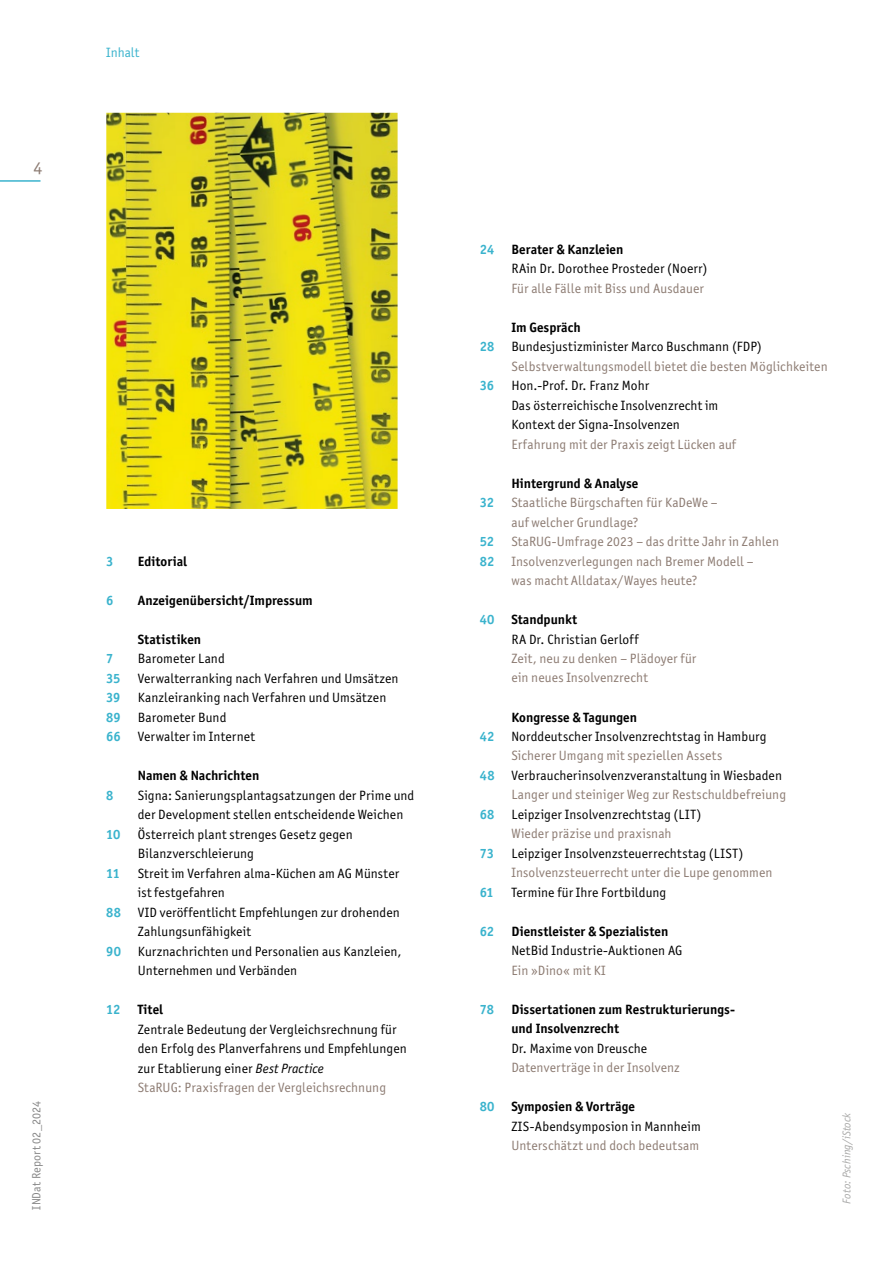
<style>
.page{position:relative;width:893px;height:1263px;background:#fff}
.page>*{position:absolute;margin:0;border:0;box-sizing:border-box;transform-origin:0 0}
.t1{font:18px "Officina Sans ITC Pro";color:#8d7c73}
.t2{font:13.5px/19.5px "Officina Sans ITC Pro";letter-spacing:.01em;color:#000}
.t3{font:13.5px/19.5px "Officina Sans ITC Pro";letter-spacing:.01em;color:#8d7c73}
.t4{font:700 13.5px/19.5px "Officina Sans ITC Pro";letter-spacing:.005em;color:#000}
.t5{font:700 13.5px "Officina Sans ITC Pro";letter-spacing:-.015em;color:#3ab3cd}
.t6{font:13.5px "Officina Sans ITC Pro";color:#3ab3cd}
.t7{font:12px "Officina Sans ITC Pro";letter-spacing:.01em;color:#878787}
.t8{font:italic 11.25px "Officina Sans ITC Pro";letter-spacing:.01em;color:#a8a8a7}
.s1{font-weight:700;color:#3ab3cd}
.s2{font-style:italic}
.s3{color:#8d7c73}
.s4{font-weight:700}
</style>
<div class="page">
<hr style="left:0;top:180px;width:41px;height:2px;background:#3ab3cd">
<img style="left:106px;top:113px;width:292px;height:396px">
<h1 class="t1" style="left:34px;top:157px;width:10px">4</h1>
<p class="t6" style="left:106px;top:44px;width:35px">Inhalt</p>
<p class="t7" style="left:29px;top:1209px;width:110px;rotate:-90deg">INDat Report 02_2024</p>
<p class="t5" style="left:106px;top:553px;width:9px">3</p>
<p class="t4" style="left:138px;top:551px;width:51px">Editorial</p>
<p class="t5" style="left:106px;top:592px;width:9px">6</p>
<p class="t4" style="left:138px;top:590px;width:176px">Anzeigenübersicht/Impressum</p>
<p class="t4" style="left:138px;top:629px;width:65px">Statistiken</p>
<p class="t5" style="left:106px;top:650px;width:9px">7</p>
<p class="t2" style="left:138px;top:649px;width:89px">Barometer Land</p>
<p class="t5" style="left:106px;top:670px;width:16px">35</p>
<p class="t2" style="left:138px;top:668px;width:262px">Verwalterranking nach Verfahren und Umsätzen</p>
<p class="t5" style="left:106px;top:689px;width:16px">39</p>
<p class="t2" style="left:138px;top:688px;width:250px">Kanzleiranking nach Verfahren und Umsätzen</p>
<p class="t5" style="left:106px;top:709px;width:16px">89</p>
<p class="t2" style="left:138px;top:707px;width:90px">Barometer Bund</p>
<p class="t5" style="left:106px;top:728px;width:16px">66</p>
<p class="t2" style="left:138px;top:727px;width:119px">Verwalter im Internet</p>
<p class="t4" style="left:138px;top:766px;width:123px">Namen &amp; Nachrichten</p>
<p class="t5" style="left:106px;top:786px;width:9px">8</p>
<p class="t2" style="left:138px;top:785px;width:278px">Signa: Sanierungsplantagsatzungen der Prime und der Development stellen entscheidende Weichen</p>
<p class="t5" style="left:106px;top:825px;width:16px">10</p>
<p class="t2" style="left:138px;top:824px;width:216px">Österreich plant strenges Gesetz gegen<br>Bilanzverschleierung</p>
<p class="t5" style="left:106px;top:864px;width:15px">11</p>
<p class="t2" style="left:138px;top:863px;width:263px">Streit im Verfahren alma-Küchen am AG Münster</p>
<p class="t2" style="left:138px;top:883px;width:89px">ist festgefahren</p>
<p class="t2" style="left:106px;top:902px;width:295px"><span class="s1">88</span> VID veröffentlicht Empfehlungen zur drohenden</p>
<p class="t2" style="left:138px;top:922px;width:115px">Zahlungsunfähigkeit</p>
<p class="t5" style="left:106px;top:942px;width:16px">90</p>
<p class="t2" style="left:138px;top:941px;width:265px">Kurznachrichten und Personalien aus Kanzleien,<br>Unternehmen und Verbänden</p>
<p class="t5" style="left:106px;top:1001px;width:16px">12</p>
<p class="t4" style="left:138px;top:999px;width:27px">Titel</p>
<p class="t2" style="left:138px;top:1019px;width:270px">Zentrale Bedeutung der Vergleichsrechnung für den Erfolg des Planverfahrens und Empfehlungen zur Etablierung einer <span class="s2">Best Practice<br></span><span class="s3">StaRUG: Praxisfragen der Vergleichsrechnung</span></p>
<p class="t5" style="left:480px;top:241px;width:16px">24</p>
<p class="t4" style="left:511px;top:239px;width:114px">Berater &amp; Kanzleien</p>
<p class="t2" style="left:511px;top:259px;width:198px">RAin Dr. Dorothee Prosteder (Noerr)</p>
<p class="t3" style="left:511px;top:278px;width:194px">Für alle Fälle mit Biss und Ausdauer</p>
<p class="t4" style="left:511px;top:317px;width:71px">Im Gespräch</p>
<p class="t5" style="left:480px;top:338px;width:16px">28</p>
<p class="t2" style="left:511px;top:337px;width:252px">Bundesjustizminister Marco Buschmann (FDP)</p>
<p class="t3" style="left:511px;top:356px;width:318px">Selbstverwaltungsmodell bietet die besten Möglichkeiten</p>
<p class="t5" style="left:480px;top:377px;width:16px">36</p>
<p class="t2" style="left:511px;top:376px;width:209px">Hon.-Prof. Dr. Franz Mohr<br>Das österreichische Insolvenzrecht im<br>Kontext der Signa-Insolvenzen</p>
<p class="t3" style="left:511px;top:434px;width:226px">Erfahrung mit der Praxis zeigt Lücken auf</p>
<p class="t4" style="left:511px;top:473px;width:129px">Hintergrund &amp; Analyse</p>
<p class="t5" style="left:480px;top:494px;width:16px">32</p>
<p class="t3" style="left:511px;top:493px;width:208px">Staatliche Bürgschaften für KaDeWe – auf welcher Grundlage?</p>
<p class="t5" style="left:480px;top:533px;width:16px">52</p>
<p class="t3" style="left:511px;top:532px;width:269px">StaRUG-Umfrage 2023 – das dritte Jahr in Zahlen</p>
<p class="t5" style="left:480px;top:552px;width:16px">82</p>
<p class="t3" style="left:511px;top:551px;width:244px">Insolvenzverlegungen nach Bremer Modell – was macht Alldatax/Wayes heute?</p>
<p class="t2" style="left:511px;top:610px;width:129px;text-indent:-31px"><span class="s1">40</span> <span class="s4">Standpunkt<br></span>RA Dr. Christian Gerloff</p>
<p class="t3" style="left:511px;top:649px;width:187px">Zeit, neu zu denken – Plädoyer für ein neues Insolvenzrecht</p>
<p class="t4" style="left:511px;top:707px;width:127px">Kongresse &amp; Tagungen</p>
<p class="t5" style="left:480px;top:728px;width:16px">42</p>
<p class="t2" style="left:511px;top:727px;width:257px">Norddeutscher Insolvenzrechtstag in Hamburg</p>
<p class="t3" style="left:511px;top:746px;width:212px">Sicherer Umgang mit speziellen Assets</p>
<p class="t2" style="left:480px;top:766px;width:304px"><span class="s1">48</span> Verbraucherinsolvenzveranstaltung in Wiesbaden</p>
<p class="t3" style="left:511px;top:785px;width:276px">Langer und steiniger Weg zur Restschuldbefreiung</p>
<p class="t2" style="left:480px;top:805px;width:223px"><span class="s1">68</span> Leipziger Insolvenzrechtstag (LIT)</p>
<p class="t3" style="left:511px;top:824px;width:162px">Wieder präzise und praxisnah</p>
<p class="t5" style="left:480px;top:845px;width:16px">73</p>
<p class="t2" style="left:511px;top:844px;width:234px">Leipziger Insolvenzsteuerrechtstag (LIST)</p>
<p class="t3" style="left:511px;top:863px;width:263px">Insolvenzsteuerrecht unter die Lupe genommen</p>
<p class="t5" style="left:480px;top:884px;width:15px">61</p>
<p class="t2" style="left:511px;top:882px;width:156px">Termine für Ihre Fortbildung</p>
<p class="t5" style="left:480px;top:923px;width:16px">62</p>
<p class="t4" style="left:511px;top:921px;width:158px">Dienstleister &amp; Spezialisten</p>
<p class="t2" style="left:511px;top:941px;width:173px">NetBid Industrie-Auktionen AG</p>
<p class="t3" style="left:511px;top:960px;width:96px">Ein »Dino« mit KI</p>
<p class="t5" style="left:480px;top:1001px;width:16px">78</p>
<p class="t4" style="left:511px;top:999px;width:225px">Dissertationen zum Restrukturierungs&shy;und Insolvenzrecht</p>
<p class="t2" style="left:511px;top:1038px;width:137px">Dr. Maxime von Dreusche</p>
<p class="t3" style="left:511px;top:1058px;width:170px">Datenverträge in der Insolvenz</p>
<p class="t2" style="left:511px;top:1097px;width:191px;text-indent:-31px"><span class="s1">80</span> <span class="s4">Symposien &amp; Vorträge<br></span>ZIS-Abendsymposion in Mannheim</p>
<p class="t3" style="left:511px;top:1136px;width:189px">Unterschätzt und doch bedeutsam</p>
<p class="t8" style="left:840px;top:1203px;width:93px;rotate:-90deg">Foto: Psching/iStock</p>
</div>
